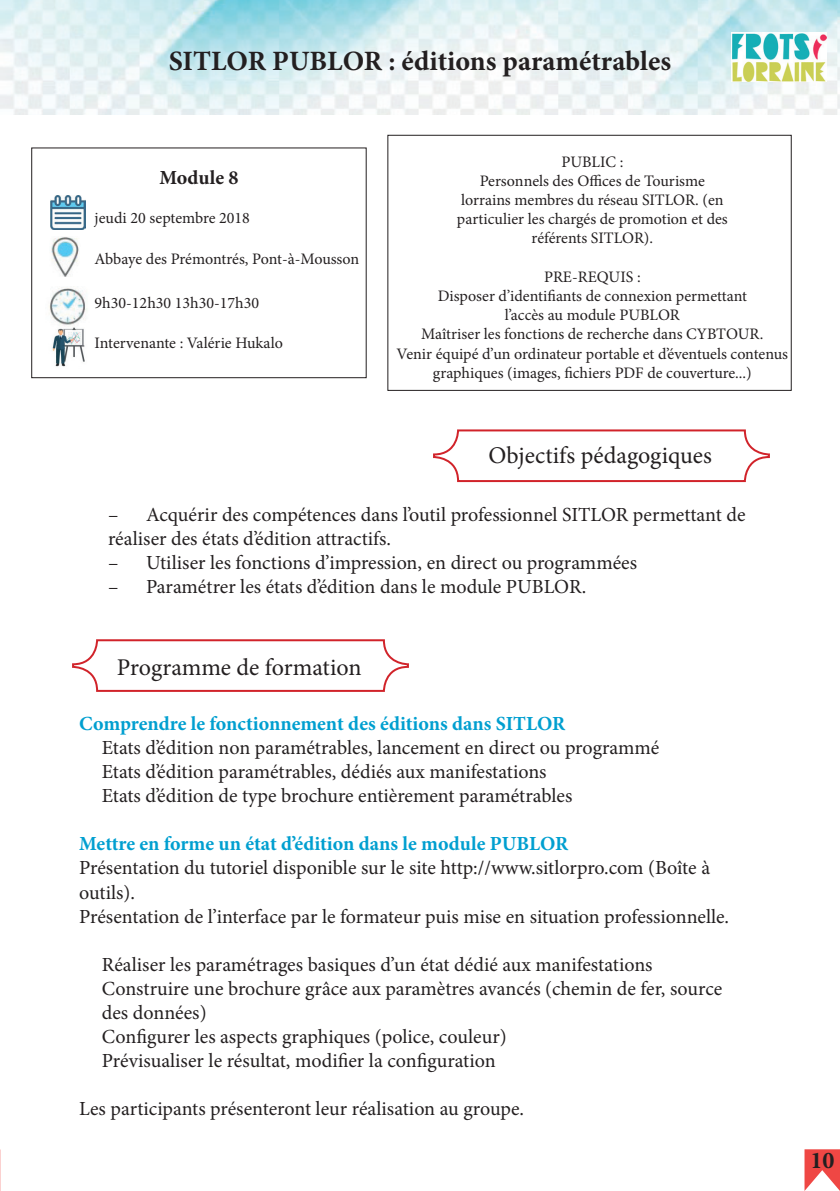
<style>
.page{position:relative;width:840px;height:1191px;background:#fff}
.page>*{position:absolute;margin:0;border:0;box-sizing:border-box;transform-origin:0 0}
.t1{font:700 28px "Minion Pro";color:#231f20}
.t2{font:24px "Minion Pro";color:#231f20}
.t3{font:700 24px "Minion Pro";color:#231f20}
.t4{font:20px/24px "Minion Pro";color:#231f20}
.t5{font:700 20px "Minion Pro";color:#009fd0}
.t6{font:700 20px "Minion Pro";letter-spacing:.005em;color:#231f20}
.t7{font:16px/19.2px "Minion Pro";color:#231f20;text-align:center}
</style>
<div class="page">
<img style="left:0;top:0;width:839px;height:114px">
<div style="left:31px;top:147px;width:335px;height:231px;border:1px solid #231f20"></div>
<div style="left:387px;top:135px;width:404px;height:256px;border:1px solid #231f20"></div>
<div style="left:433px;top:429px;width:336px;height:53px;border:2px solid #d1232a;border-radius:24px"></div>
<div style="left:72px;top:639px;width:336px;height:53px;border:2px solid #d1232a;border-radius:24px"></div>
<svg style="left:804px;top:1149px;width:35px;height:42px"></svg>
<img style="left:731px;top:33px;width:95px;height:49px">
<img style="left:50px;top:195px;width:35px;height:35px">
<img style="left:51px;top:237px;width:28px;height:39px">
<img style="left:52px;top:327px;width:33px;height:40px">
<img style="left:49px;top:288px;width:38px;height:38px">
<h1 class="t1" style="left:169px;top:41px;width:503px">SITLOR PUBLOR : éditions paramétrables</h1>
<p class="t6" style="left:159px;top:164px;width:80px">Module 8</p>
<p class="t7" style="left:95px;top:208px;width:157px">jeudi 20 septembre 2018</p>
<p class="t7" style="left:95px;top:249px;width:266px">Abbaye des Prémontrés, Pont-à-Mousson</p>
<p class="t7" style="left:95px;top:293px;width:166px">9h30-12h30 13h30-17h30</p>
<p class="t7" style="left:95px;top:333px;width:190px">Intervenante : Valérie Hukalo</p>
<p class="t7" style="left:456px;top:152px;width:272px">PUBLIC :<br>Personnels des Offices de Tourisme lorrains membres du réseau SITLOR. (en particulier les chargés de promotion et des référents SITLOR).</p>
<p class="t7" style="left:396px;top:267px;width:393px">PRE-REQUIS :<br>Disposer d’identifiants de connexion permettant<br>l’accès au module PUBLOR<br>Maîtriser les fonctions de recherche dans CYBTOUR.<br>Venir équipé d’un ordinateur portable et d’éventuels contenus graphiques (images, fichiers PDF de couverture...)</p>
<p class="t2" style="left:488px;top:439px;width:225px">Objectifs pédagogiques</p>
<p class="t4" style="left:108px;top:502px;width:638px">– Acquérir des compétences dans l’outil professionnel SITLOR permettant de réaliser des états d’édition attractifs.</p>
<p class="t4" style="left:108px;top:550px;width:530px">– Utiliser les fonctions d’impression, en direct ou programmées</p>
<p class="t4" style="left:108px;top:574px;width:479px">– Paramétrer les états d’édition dans le module PUBLOR.</p>
<p class="t2" style="left:117px;top:651px;width:246px">Programme de formation</p>
<p class="t5" style="left:79px;top:710px;width:487px">Comprendre le fonctionnement des éditions dans SITLOR</p>
<p class="t4" style="left:102px;top:736px;width:558px">Etats d’édition non paramétrables, lancement en direct ou programmé<br>Etats d’édition paramétrables, dédiés aux manifestations<br>Etats d’édition de type brochure entièrement paramétrables</p>
<p class="t5" style="left:79px;top:830px;width:490px">Mettre en forme un état d’édition dans le module PUBLOR</p>
<p class="t4" style="left:79px;top:856px;width:651px">Présentation du tutoriel disponible sur le site http://www.sitlorpro.com (Boîte à outils).<br>Présentation de l’interface par le formateur puis mise en situation professionnelle.</p>
<p class="t4" style="left:102px;top:952px;width:621px">Réaliser les paramétrages basiques d’un état dédié aux manifestations Construire une brochure grâce aux paramètres avancés (chemin de fer, source des données)<br>Configurer les aspects graphiques (police, couleur)<br>Prévisualiser le résultat, modifier la configuration</p>
<p class="t4" style="left:79px;top:1096px;width:446px">Les participants présenteront leur réalisation au groupe.</p>
<p class="t3" style="left:809px;top:1143px;width:25px">10</p>
</div>
